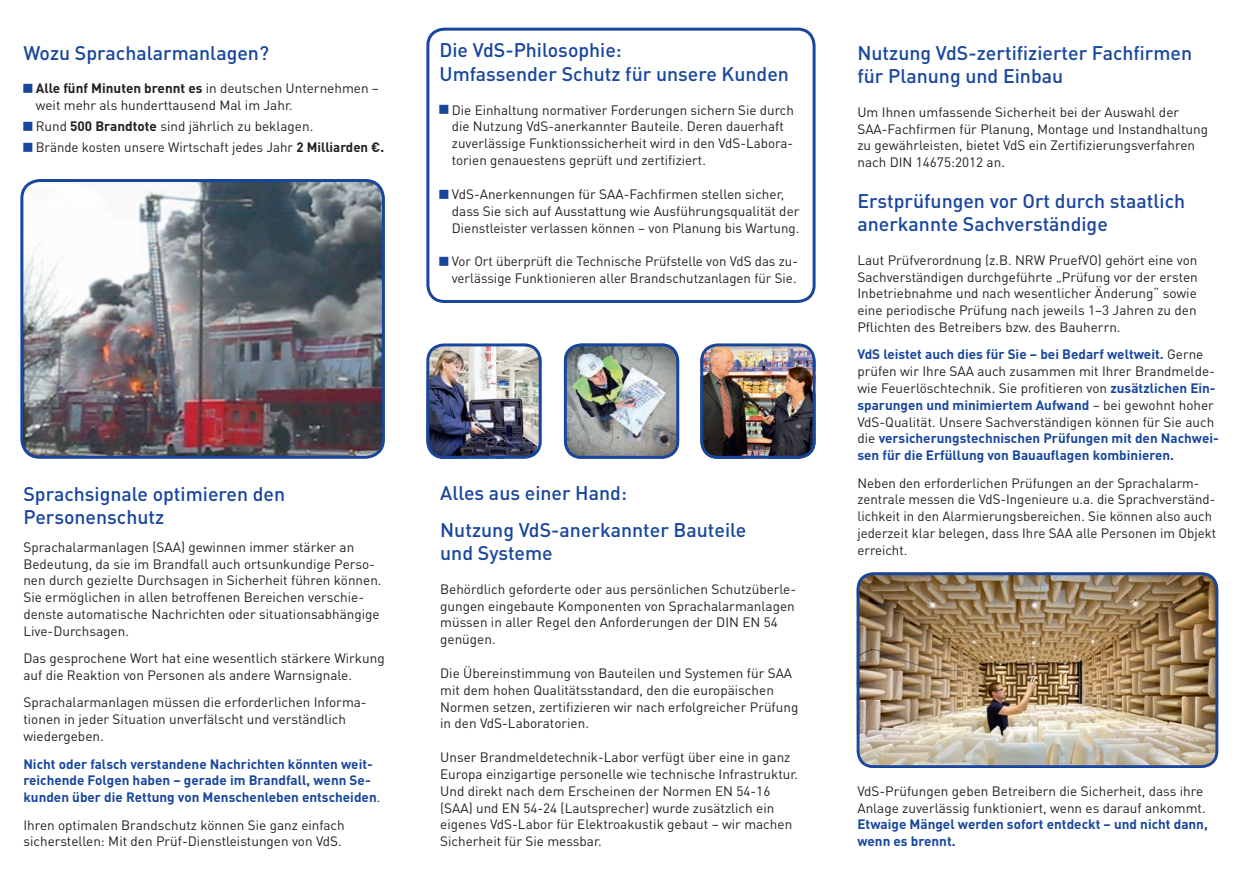
<style>
.page{position:relative;width:1242px;height:893px;background:#fff}
.page>*{position:absolute;margin:0;border:0;box-sizing:border-box;transform-origin:0 0}
.Copytext{font:500 19.5px/23.4px "DINOT";color:#18469d}
.ZWÜ{font:500 19.5px/23.4px "DINOT";color:#18469d}
.Copytext-2{font:13.5px/16.8px "DINOT";color:#231f20}
.ZWÜ-2{font:13.5px/16.8px "DINOT";color:#231f20}
.Copytext-3{font:700 13.5px/16.8px "DINOT";color:#18469d}
.s1{font-weight:700}
.s2{font-weight:400;color:#231f20}
.s3{font-weight:700;color:#18469d}
</style>
<div class="page">
<img style="left:24px;top:181px;width:357px;height:274px">
<div style="left:20px;top:179px;width:365px;height:280px;border:3px solid #18469d;border-radius:18px"></div>
<div style="left:426px;top:28px;width:389px;height:275px;border:3px solid #18469d;border-radius:16px"></div>
<img style="left:564px;top:347px;width:115px;height:108px">
<div style="left:564px;top:343px;width:115px;height:116px;border:3px solid #18469d;border-radius:16px"></div>
<img style="left:704px;top:347px;width:111px;height:109px">
<div style="left:700px;top:343px;width:115px;height:116px;border:3px solid #18469d;border-radius:16px"></div>
<img style="left:430px;top:347px;width:111px;height:109px">
<div style="left:426px;top:343px;width:115px;height:116px;border:3px solid #18469d;border-radius:16px"></div>
<img style="left:860px;top:573px;width:358px;height:194px">
<div style="left:856px;top:572px;width:362px;height:196px;border:3px solid #18469d;border-radius:15px"></div>
<p class="Copytext" style="left:23px;top:40px;width:247px">Wozu Sprachalarmanlagen?</p>
<p class="Copytext-2" style="left:36px;top:80px;width:345px"><span class="s1">Alle fünf Minuten brennt es</span> in deutschen Unternehmen – weit mehr als hunderttausend Mal im Jahr.</p>
<p class="Copytext-2" style="left:36px;top:117px;width:279px">Rund <span class="s1">500 Brandtote</span> sind jährlich zu beklagen.</p>
<p class="ZWÜ-2" style="left:36px;top:138px;width:350px">Brände kosten unsere Wirtschaft jedes Jahr <span class="s1">2 Milliarden €.</span></p>
<p class="Copytext" style="left:439px;top:38px;width:351px">Die VdS-Philosophie:<br>Umfassender Schutz für unsere Kunden</p>
<p class="ZWÜ-2" style="left:452px;top:101px;width:343px">Die Einhaltung normativer Forderungen sichern Sie durch die Nutzung VdS-anerkannter Bauteile. Deren dauerhaft zuverlässige Funktionssicherheit wird in den VdS-Labora&shy;torien genauestens geprüft und zertifiziert.</p>
<p class="ZWÜ-2" style="left:452px;top:185px;width:349px">VdS-Anerkennungen für SAA-Fachfirmen stellen sicher, dass Sie sich auf Ausstattung wie Ausführungsqualität der<br>Dienstleister verlassen können – von Planung bis Wartung.</p>
<p class="ZWÜ-2" style="left:452px;top:252px;width:346px">Vor Ort überprüft die Technische Prüfstelle von VdS das zu&shy;verlässige Funktionieren aller Brandschutzanlagen für Sie.</p>
<p class="ZWÜ" style="left:23px;top:481px;width:263px">Sprachsignale optimieren den<br>Personenschutz</p>
<p class="Copytext-2" style="left:23px;top:538px;width:360px">Sprachalarmanlagen (SAA) gewinnen immer stärker an Bedeutung, da sie im Brandfall auch ortsunkundige Perso&shy;nen durch gezielte Durchsagen in Sicherheit führen können.<br>Sie ermöglichen in allen betroffenen Bereichen verschie&shy;denste automatische Nachrichten oder situationsabhängige Live-Durchsagen.</p>
<p class="Copytext-2" style="left:23px;top:649px;width:363px">Das gesprochene Wort hat eine wesentlich stärkere Wirkung auf die Reaktion von Personen als andere Warnsignale.</p>
<p class="Copytext-2" style="left:23px;top:694px;width:343px">Sprachalarmanlagen müssen die erforderlichen Informa&shy;tionen in jeder Situation unverfälscht und verständlich wiedergeben.</p>
<p class="Copytext-3" style="left:23px;top:755px;width:358px">Nicht oder falsch verstandene Nachrichten könnten weit&shy;reichende Folgen haben – gerade im Brandfall, wenn Se&shy;kunden über die Rettung von Menschenleben entscheiden<span class="s2">.</span></p>
<p class="Copytext-2" style="left:23px;top:816px;width:323px">Ihren optimalen Brandschutz können Sie ganz einfach sicherstellen: Mit den Prüf-Dienstleistungen von VdS.</p>
<p class="Copytext" style="left:440px;top:481px;width:188px">Alles aus einer Hand:</p>
<p class="Copytext" style="left:440px;top:517px;width:308px">Nutzung VdS-anerkannter Bauteile und Systeme</p>
<p class="Copytext-2" style="left:440px;top:580px;width:357px">Behördlich geforderte oder aus persönlichen Schutzüberle&shy;gungen eingebaute Komponenten von Sprachalarmanlagen müssen in aller Regel den Anforderungen der DIN EN 54 genügen.</p>
<p class="Copytext-2" style="left:440px;top:664px;width:360px">Die Übereinstimmung von Bauteilen und Systemen für SAA mit dem hohen Qualitätsstandard, den die europäischen Normen setzen, zertifizieren wir nach erfolgreicher Prüfung in den VdS-Laboratorien.</p>
<p class="Copytext-2" style="left:440px;top:748px;width:359px">Unser Brandmeldetechnik-Labor verfügt über eine in ganz Europa einzigartige personelle wie technische Infrastruktur.<br>Und direkt nach dem Erscheinen der Normen EN 54-16 (SAA) und EN 54-24 (Lautsprecher) wurde zusätzlich ein eigenes VdS-Labor für Elektroakustik gebaut – wir machen Sicherheit für Sie messbar.</p>
<p class="Copytext" style="left:857px;top:40px;width:336px">Nutzung VdS-zertifizierter Fachfirmen für Planung und Einbau</p>
<p class="Copytext-2" style="left:857px;top:103px;width:352px">Um Ihnen umfassende Sicherheit bei der Auswahl der SAA-Fachfirmen für Planung, Montage und Instandhaltung zu gewährleisten, bietet VdS ein Zertifizierungsverfahren nach DIN 14675:2012 an.</p>
<p class="Copytext" style="left:857px;top:188px;width:329px">Erstprüfungen vor Ort durch staatlich anerkannte Sachverständige</p>
<p class="Copytext-2" style="left:857px;top:251px;width:342px;text-align:justify">Laut Prüfverordnung (z.B. NRW PruefVO) gehört eine von Sachverständigen durchgeführte „Prüfung vor der ersten Inbetriebnahme und nach wesentlicher Änderung“ sowie eine periodische Prüfung nach jeweils 1–3 Jahren zu den Pflichten des Betreibers bzw. des Bauherrn.</p>
<p class="Copytext-3" style="left:857px;top:346px;width:363px">VdS leistet auch dies für Sie – bei Bedarf weltweit. <span class="s2">Gerne prüfen wir Ihre SAA auch zusammen mit Ihrer Brandmelde&shy;wie Feuerlöschtechnik. Sie profitieren von</span> zusätzlichen Ein&shy;sparungen und minimiertem Aufwand <span class="s2">– bei gewohnt hoher VdS-Qualität. Unsere Sachverständigen können für Sie auch die</span> versicherungstechnischen Prüfungen mit den Nachwei&shy;sen für die Erfüllung von Bauauflagen kombinieren.</p>
<p class="Copytext-2" style="left:857px;top:474px;width:360px">Neben den erforderlichen Prüfungen an der Sprachalarm&shy;zentrale messen die VdS-Ingenieure u.a. die Sprachverständ&shy;lichkeit in den Alarmierungsbereichen. Sie können also auch jederzeit klar belegen, dass Ihre SAA alle Personen im Objekt erreicht.</p>
<p class="Copytext-2" style="left:857px;top:782px;width:352px">VdS-Prüfungen geben Betreibern die Sicherheit, dass ihre Anlage zuverlässig funktioniert, wenn es darauf ankommt.<br><span class="s3">Etwaige Mängel werden sofort entdeckt – und nicht dann, wenn es brennt.</span></p>
</div>
